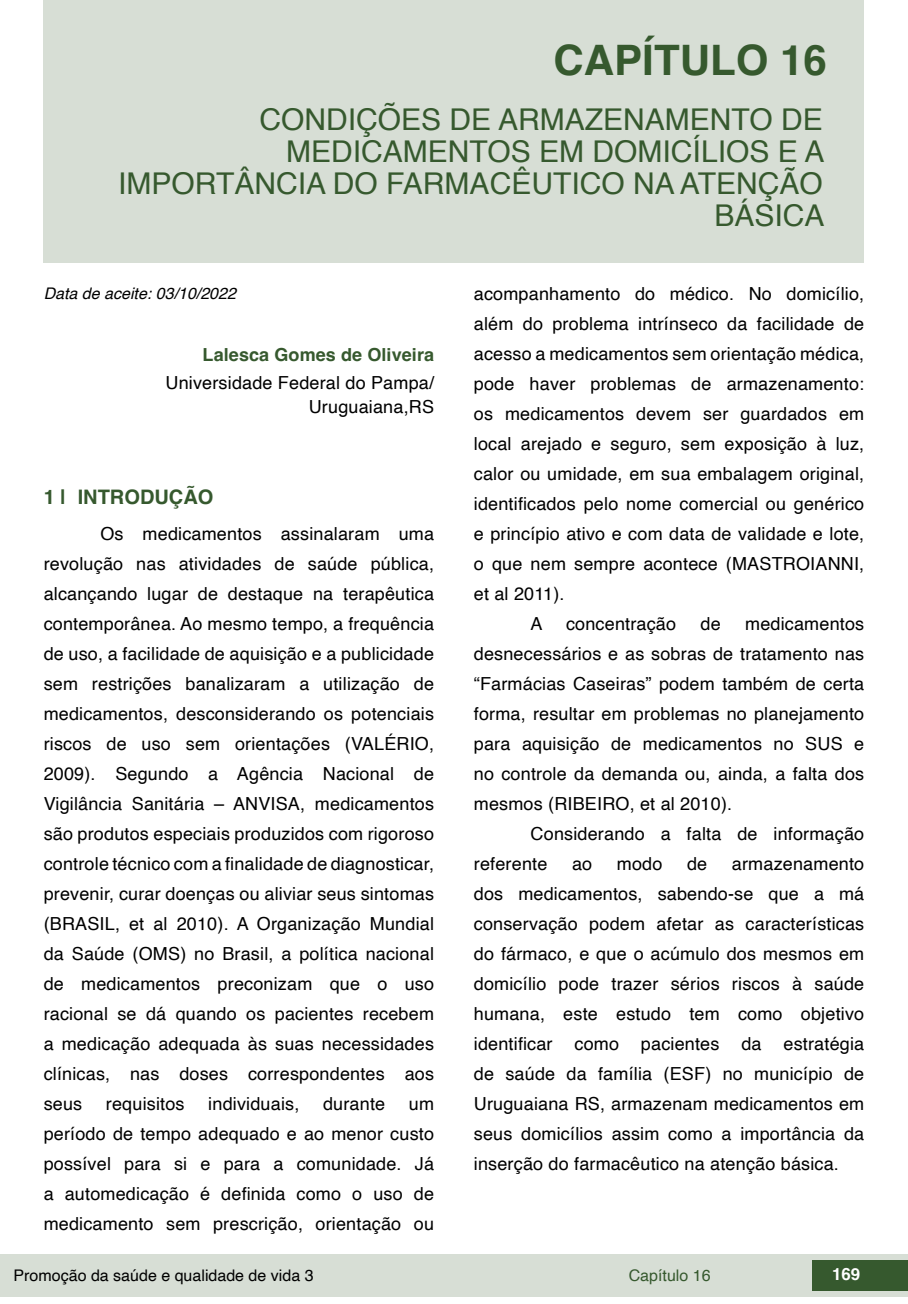
<style>
.page{position:relative;width:908px;height:1304px;background:#fff}
.page>*{position:absolute;margin:0;border:0;box-sizing:border-box;transform-origin:0 0}
.t1{font:700 42px "Helvetica";color:#36592e}
.t2{font:30px/32px "Helvetica";color:#36592e;text-align:right}
.t3{font:700 20px "Helvetica";color:#36592e}
.t4{font:18px/30px "Helvetica";letter-spacing:.01em;color:#000;text-align:justify}
.t5{font:700 18px "Helvetica";letter-spacing:.005em;color:#36592e}
.t6{font:700 16.8px "Helvetica";color:#fff}
.t7{font:16px "Helvetica";color:#000}
.t8{font:italic 16px "Helvetica";color:#000}
.t9{font:16px "Helvetica";color:#36592e}
</style>
<div class="page">
<div style="left:0;top:1254px;width:906px;height:43px;background:#d7ded5"></div>
<div style="left:812px;top:1261px;width:95px;height:30px;background:#36592e"></div>
<div style="left:44px;top:0;width:819px;height:263px;background:#d7ded5"></div>
<h1 class="t1" style="left:553px;top:35px;width:275px">CAPÍTULO 16</h1>
<h2 class="t2" style="left:118px;top:104px;width:707px">CONDIÇÕES DE ARMAZENAMENTO DE<br>MEDICAMENTOS EM DOMICÍLIOS E A<br>IMPORTÂNCIA DO FARMACÊUTICO NA ATENÇÃO<br>BÁSICA</h2>
<p class="t8" style="left:44px;top:280px;width:194px">Data de aceite: 03/10/2022</p>
<p class="t5" style="left:202px;top:344px;width:233px">Lalesca Gomes de Oliveira</p>
<p class="t4" style="left:165px;top:371px;width:270px;line-height:24px;text-align:right">Universidade Federal do Pampa/<br>Uruguaiana,RS</p>
<p class="t3" style="left:44px;top:485px;width:171px">1 | INTRODUÇÃO</p>
<p class="t4" style="left:44px;top:519px;width:392px;text-indent:57px">Os medicamentos assinalaram uma revolução nas atividades de saúde pública, alcançando lugar de destaque na terapêutica contemporânea. Ao mesmo tempo, a frequência de uso, a facilidade de aquisição e a publicidade sem restrições banalizaram a utilização de medicamentos, desconsiderando os potenciais riscos de uso sem orientações (VALÉRIO, 2009). Segundo a Agência Nacional de Vigilância Sanitária – ANVISA, medicamentos são produtos especiais produzidos com rigoroso controle técnico com a finalidade de diagnosticar, prevenir, curar doenças ou aliviar seus sintomas (BRASIL, et al 2010). A Organização Mundial da Saúde (OMS) no Brasil, a política nacional de medicamentos preconizam que o uso racional se dá quando os pacientes recebem a medicação adequada às suas necessidades clínicas, nas doses correspondentes aos seus</p>
<p class="t4" style="left:106px;top:1089px;width:80px">requisitos</p>
<p class="t4" style="left:208px;top:1089px;width:93px">individuais,</p>
<p class="t4" style="left:323px;top:1089px;width:64px">durante</p>
<p class="t4" style="left:44px;top:1089px;width:392px;text-indent:365px">um período de tempo adequado e ao menor custo possível para si e para a comunidade. Já a automedicação é definida como o uso de medicamento sem prescrição, orientação ou</p>
<p class="t4" style="left:473px;top:279px;width:391px">acompanhamento do médico. No domicílio,</p>
<p class="t4" style="left:473px;top:309px;width:391px">além do problema intrínseco da facilidade de</p>
<p class="t4" style="left:473px;top:339px;width:392px">acesso a medicamentos sem orientação médica,</p>
<p class="t4" style="left:473px;top:369px;width:391px">pode haver problemas de armazenamento:</p>
<p class="t4" style="left:473px;top:399px;width:392px">os medicamentos devem ser guardados em</p>
<p class="t4" style="left:473px;top:429px;width:391px">local arejado e seguro, sem exposição à luz,</p>
<p class="t4" style="left:473px;top:460px;width:391px">calor ou umidade, em sua embalagem original,</p>
<p class="t4" style="left:473px;top:490px;width:391px">identificados pelo nome comercial ou genérico</p>
<p class="t4" style="left:473px;top:520px;width:392px">e princípio ativo e com data de validade e lote,</p>
<p class="t4" style="left:473px;top:550px;width:392px">o que nem sempre acontece (MASTROIANNI,</p>
<p class="t4" style="left:473px;top:580px;width:92px">et al 2011).</p>
<p class="t4" style="left:530px;top:610px;width:14px">A</p>
<p class="t4" style="left:565px;top:610px;width:112px">concentração</p>
<p class="t4" style="left:700px;top:610px;width:22px">de</p>
<p class="t4" style="left:473px;top:610px;width:392px;text-indent:271px">medicamentos desnecessários e as sobras de tratamento nas “Farmácias Caseiras” podem também de certa forma, resultar em problemas no planejamento para aquisição de medicamentos no SUS e no controle da demanda ou, ainda, a falta dos mesmos (RIBEIRO, et al 2010).</p>
<p class="t4" style="left:473px;top:820px;width:392px;text-indent:57px">Considerando a falta de informação referente</p>
<p class="t4" style="left:571px;top:850px;width:22px">ao</p>
<p class="t4" style="left:616px;top:850px;width:47px">modo</p>
<p class="t4" style="left:686px;top:850px;width:22px">de</p>
<p class="t4" style="left:473px;top:850px;width:392px;text-indent:258px">armazenamento dos medicamentos, sabendo-se que a má conservação podem afetar as características do fármaco, e que o acúmulo dos mesmos em domicílio pode trazer sérios riscos à saúde humana, este estudo tem como objetivo identificar como pacientes da estratégia de saúde da família (ESF) no município de Uruguaiana RS, armazenam medicamentos em seus domicílios assim como a importância da inserção do farmacêutico na atenção básica.</p>
<p class="t7" style="left:14px;top:1263px;width:301px">Promoção da saúde e qualidade de vida 3</p>
<p class="t9" style="left:628px;top:1263px;width:83px">Capítulo 16</p>
<p class="t6" style="left:831px;top:1264px;width:30px">169</p>
</div>
